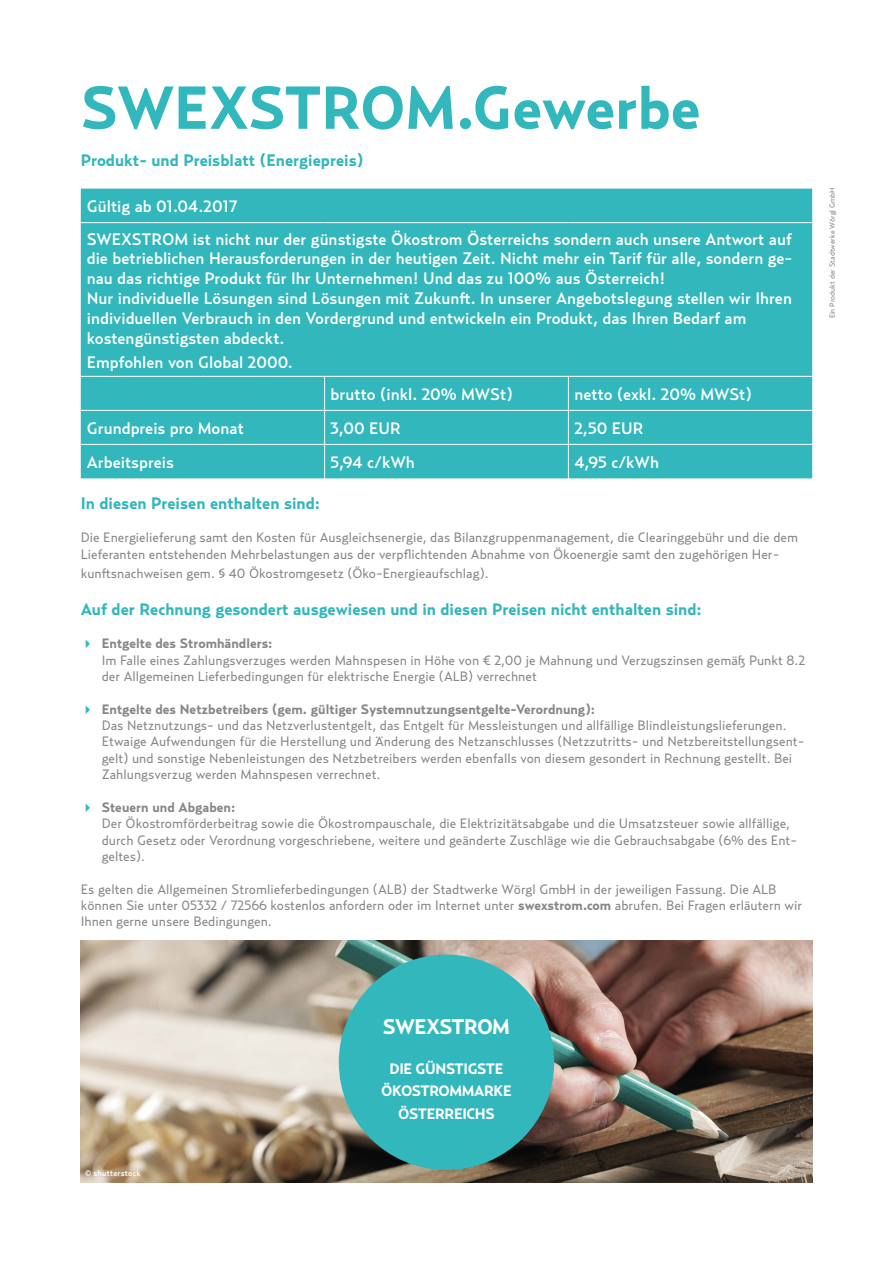
<style>
.page{position:relative;width:893px;height:1263px;background:#fff}
.page>*{position:absolute;margin:0;border:0;box-sizing:border-box;transform-origin:0 0}
.t1{font:700 60px "Relay";color:#31b7bc}
.t2{font:700 21px "Relay";letter-spacing:-.035em;color:#fff}
.t3{font:500 16.5px/19.8px "Relay";color:#fff}
.t4{font:700 16.5px "Relay";color:#31b7bc}
.t5{font:700 15px/22.5px "Relay";letter-spacing:-.025em;color:#fff;text-align:center}
.t6{font:13.5px/16.2px "Relay";color:#878787}
.t7{font:500 8.25px "Relay";letter-spacing:.02em;color:#fff}
.t8{font:7.5px "Relay";color:#878787}
.s1{color:#31b7bc}
.s2{font-weight:700}
</style>
<div class="page">
<div style="left:81px;top:189px;width:731px;height:289px;background:#31b7bc"></div>
<hr style="left:81px;top:222px;width:244px;height:1px;background:#fff">
<hr style="left:325px;top:222px;width:243px;height:1px;background:#fff">
<hr style="left:568px;top:222px;width:244px;height:1px;background:#fff">
<hr style="left:81px;top:376px;width:244px;height:1px;background:#fff">
<hr style="left:325px;top:376px;width:243px;height:1px;background:#fff">
<hr style="left:324px;top:377px;width:1px;height:33px;background:#fff">
<hr style="left:568px;top:376px;width:244px;height:1px;background:#fff">
<hr style="left:568px;top:377px;width:1px;height:33px;background:#fff">
<hr style="left:81px;top:410px;width:244px;height:1px;background:#fff">
<hr style="left:325px;top:410px;width:243px;height:1px;background:#fff">
<hr style="left:324px;top:411px;width:1px;height:33px;background:#fff">
<hr style="left:568px;top:410px;width:244px;height:1px;background:#fff">
<hr style="left:568px;top:411px;width:1px;height:33px;background:#fff">
<hr style="left:81px;top:444px;width:244px;height:1px;background:#fff">
<hr style="left:325px;top:444px;width:243px;height:1px;background:#fff">
<hr style="left:324px;top:445px;width:1px;height:33px;background:#fff">
<hr style="left:568px;top:444px;width:244px;height:1px;background:#fff">
<hr style="left:568px;top:445px;width:1px;height:33px;background:#fff">
<img style="left:81px;top:941px;width:731px;height:241px">
<div style="left:339px;top:954px;width:215px;height:216px;background:#31b7bc;border-radius:50%"></div>
<h1 class="t1" style="left:81px;top:71px;width:621px">SWEXSTROM.Gewerbe</h1>
<p class="t4" style="left:81px;top:150px;width:284px">Produkt- und Preisblatt (Energiepreis)</p>
<p class="t3" style="left:87px;top:190px;width:707px;line-height:32.2px">Gültig ab 01.04.2017<br>SWEXSTROM ist nicht nur der günstigste Ökostrom Österreichs sondern auch unsere Antwort auf</p>
<p class="t3" style="left:87px;top:248px;width:707px">die betrieblichen Herausforderungen in der heutigen Zeit. Nicht mehr ein Tarif für alle, sondern ge&shy;nau das richtige Produkt für Ihr Unternehmen! Und das zu 100% aus Österreich!<br>Nur individuelle Lösungen sind Lösungen mit Zukunft. In unserer Angebotslegung stellen wir Ihren individuellen Verbrauch in den Vordergrund und entwickeln ein Produkt, das Ihren Bedarf am kostengünstigsten abdeckt.</p>
<p class="t3" style="left:87px;top:352px;width:208px">Empfohlen von Global 2000.</p>
<p class="t3" style="left:331px;top:384px;width:184px">brutto (inkl. 20% MWSt)</p>
<p class="t3" style="left:574px;top:384px;width:179px">netto (exkl. 20% MWSt)</p>
<p class="t3" style="left:87px;top:418px;width:159px">Grundpreis pro Monat</p>
<p class="t3" style="left:331px;top:418px;width:72px">3,00 EUR</p>
<p class="t3" style="left:574px;top:418px;width:71px">2,50 EUR</p>
<p class="t3" style="left:87px;top:452px;width:89px">Arbeitspreis</p>
<p class="t3" style="left:331px;top:452px;width:86px">5,94 c/kWh</p>
<p class="t3" style="left:574px;top:452px;width:86px">4,95 c/kWh</p>
<p class="t4" style="left:81px;top:493px;width:241px">In diesen Preisen enthalten sind:</p>
<p class="t6" style="left:81px;top:529px;width:719px">Die Energielieferung samt den Kosten für Ausgleichsenergie, das Bilanzgruppenmanagement, die Clearinggebühr und die dem<br>Lieferanten entstehenden Mehrbelastungen aus der verpflichtenden Abnahme von Ökoenergie samt den zugehörigen Her-</p>
<p class="t6" style="left:81px;top:565px;width:409px">kunftsnachweisen gem. § 40 Ökostromgesetz (Öko-Energieaufschlag).</p>
<p class="t4" style="left:81px;top:599px;width:622px">Auf der Rechnung gesondert ausgewiesen und in diesen Preisen nicht enthalten sind:</p>
<p class="t6" style="left:102px;top:635px;width:705px;text-indent:-21px"><span class="s1">✔</span> <span class="s2">Entgelte des Stromhändlers:<br></span>Im Falle eines Zahlungsverzuges werden Mahnspesen in Höhe von € 2,00 je Mahnung und Verzugszinsen gemäß Punkt 8.2 der Allgemeinen Lieferbedingungen für elektrische Energie (ALB) verrechnet</p>
<p class="t6" style="left:102px;top:701px;width:704px;text-indent:-21px"><span class="s1">✔</span> <span class="s2">Entgelte des Netzbetreibers (gem. gültiger Systemnutzungsentgelte-Verordnung):<br></span>Das Netznutzungs- und das Netzverlustentgelt, das Entgelt für Messleistungen und allfällige Blindleistungslieferungen.<br>Etwaige Aufwendungen für die Herstellung und Änderung des Netzanschlusses (Netzzutritts- und Netzbereitstellungsent&shy;gelt) und sonstige Nebenleistungen des Netzbetreibers werden ebenfalls von diesem gesondert in Rechnung gestellt. Bei Zahlungsverzug werden Mahnspesen verrechnet.</p>
<p class="t6" style="left:102px;top:799px;width:697px;text-indent:-21px"><span class="s1">✔</span> <span class="s2">Steuern und Abgaben:<br></span>Der Ökostromförderbeitrag sowie die Ökostrompauschale, die Elektrizitätsabgabe und die Umsatzsteuer sowie allfällige, durch Gesetz oder Verordnung vorgeschriebene, weitere und geänderte Zuschläge wie die Gebrauchsabgabe (6% des Ent&shy;geltes).</p>
<p class="t6" style="left:81px;top:881px;width:723px">Es gelten die Allgemeinen Stromlieferbedingungen (ALB) der Stadtwerke Wörgl GmbH in der jeweiligen Fassung. Die ALB können Sie unter 05332 / 72566 kostenlos anfordern oder im Internet unter <span class="s2">swexstrom.com</span> abrufen. Bei Fragen erläutern wir<br>Ihnen gerne unsere Bedingungen.</p>
<p class="t8" style="left:827px;top:318px;width:133px;rotate:-90deg">Ein Produkt der Stadtwerke Wörgl GmbH</p>
<p class="t7" style="left:85px;top:1168px;width:57px">© shutterstock</p>
<h2 class="t2" style="left:383px;top:1014px;width:129px">SWEXSTROM</h2>
<p class="t5" style="left:381px;top:1057px;width:132px">DIE GÜNSTIGSTE<br>ÖKOSTROMMARKE<br>ÖSTERREICHS</p>
</div>
